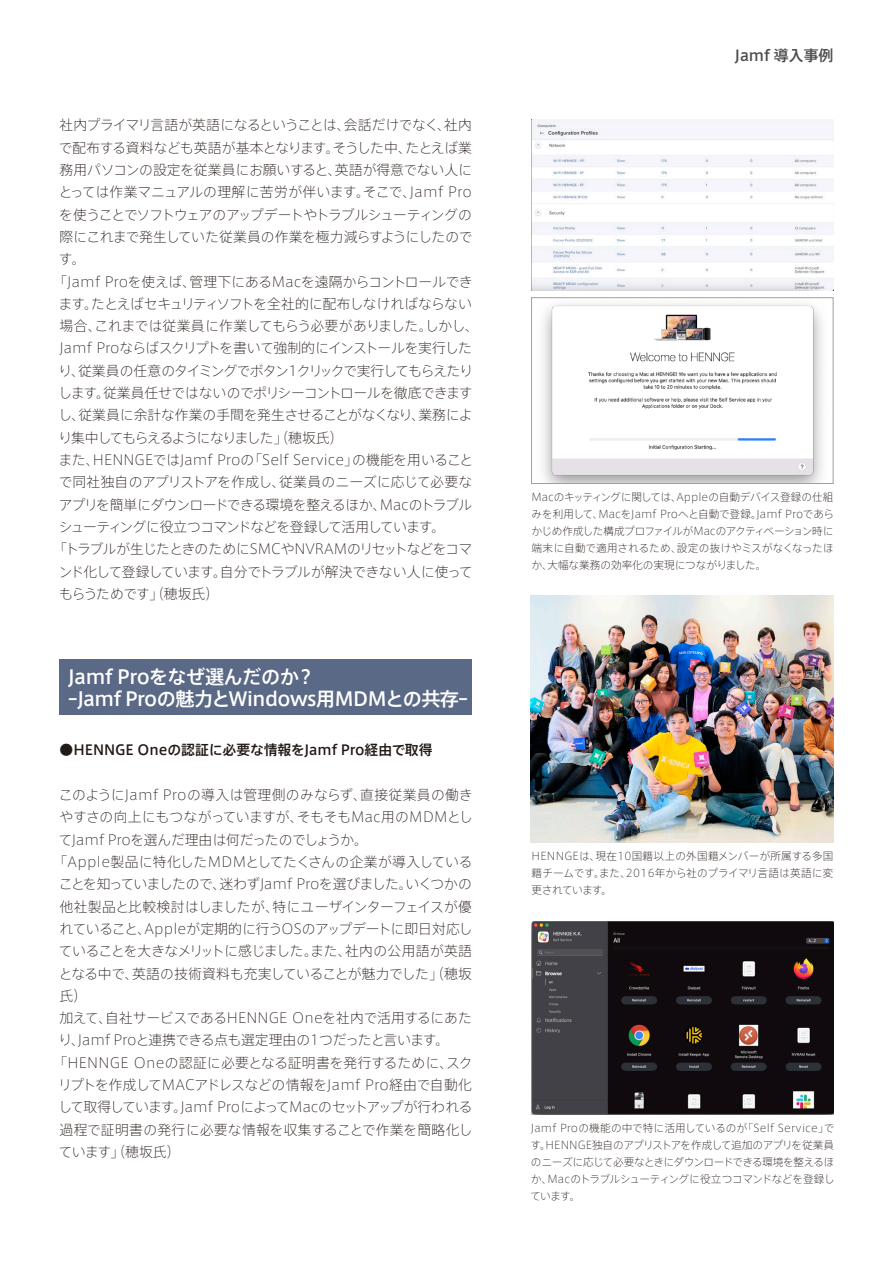
<style>
.page{position:relative;width:893px;height:1263px;background:#fff}
.page>*{position:absolute;margin:0;border:0;box-sizing:border-box;transform-origin:0 0}
.t1{font:19.2px "Axis Basic Pro N M";letter-spacing:-.025em;color:#fff}
.t2{font:14.85px "Axis Basic Pro N M";color:#4f4c4c}
.t3{font:13.8px/22.4px "Axis Basic Pro N EL";letter-spacing:-.02em;color:#231916}
.t4{font:13.8px/22.4px "Axis Basic Pro N EL";letter-spacing:.01em;color:#231916}
.t5{font:13.8px/22.4px "Axis Basic Pro N EL";letter-spacing:-.045em;color:#231916}
.t6{font:13.8px/22.4px "Axis Basic Pro N EL";letter-spacing:.025em;color:#231916}
.t7{font:13.8px/22.4px "Axis Basic Pro N EL";letter-spacing:-.04em;color:#231916}
.t8{font:13.8px "Axis Basic Pro N EL";letter-spacing:-.05em;color:#231916}
.t9{font:13.8px "Axis Basic Pro N EL";letter-spacing:-.07em;color:#231916}
.t10{font:13.8px/22.4px "Axis Basic Pro N EL";letter-spacing:.005em;color:#231916}
.t11{font:13.8px "Axis Basic Pro N EL";letter-spacing:-.08em;color:#231916}
.t12{font:13.8px "Axis Basic Pro N M";color:#231916}
.t13{font:13.8px/22.4px "Axis Basic Pro N EL";letter-spacing:-.095em;color:#231916}
.t14{font:13.8px/22.4px "Axis Basic Pro N EL";letter-spacing:-.06em;color:#231916}
.t15{font:13.8px "Axis Basic Pro N EL";letter-spacing:.02em;color:#231916}
.t16{font:10.65px/17px "Axis Basic Pro N EL";letter-spacing:-.01em;color:#231916}
.t17{font:10.65px/17px "Axis Basic Pro N EL";letter-spacing:-.04em;color:#231916}
.t18{font:10.65px "Axis Basic Pro N EL";letter-spacing:.02em;color:#231916}
.t19{font:10.65px "Axis Basic Pro N EL";letter-spacing:-.045em;color:#231916}
.t20{font:10.65px "Axis Basic Pro N EL";letter-spacing:.025em;color:#231916}
.t21{font:10.65px "Axis Basic Pro N EL";letter-spacing:-.05em;color:#231916}
.t22{font:10.65px "Axis Basic Pro N EL";letter-spacing:.01em;color:#231916}
.t23{font:10.65px "Axis Basic Pro N EL";letter-spacing:-.07em;color:#231916}
</style>
<div class="page">
<div style="left:60px;top:659px;width:412px;height:55px;background:#5a6985"></div>
<img style="left:531px;top:595px;width:302px;height:247px">
<img style="left:531px;top:921px;width:303px;height:194px">
<img style="left:531px;top:119px;width:302px;height:172px">
<img style="left:543px;top:303px;width:280px;height:179px">
<div style="left:531px;top:297px;width:302px;height:187px;border:1px solid #a0a0a1"></div>
<p class="t8" style="left:60px;top:115px;width:292px">社内プライマリ言語が英語になるということは、</p>
<p class="t4" style="left:344px;top:113px;width:130px">会話だけでなく社内</p>
<p class="t3" style="left:437px;top:113px;width:15px">、</p>
<p class="t3" style="left:405px;top:135px;width:68px">たとえば業</p>
<p class="t3" style="left:59px;top:135px;width:355px">で配布する資料なども英語が基本となりますそうした中、</p>
<p class="t3" style="left:60px;top:135px;width:414px;text-indent:266px">。<br>務用パソコンの設定を従業員にお願いすると英語が得意でない人に</p>
<p class="t3" style="left:328px;top:158px;width:15px">、</p>
<p class="t3" style="left:410px;top:180px;width:64px">Jamf Pro</p>
<p class="t4" style="left:59px;top:180px;width:313px">とっては作業マニュアルの理解に苦労が伴います。</p>
<p class="t11" style="left:59px;top:204px;width:414px">を使うことでソフトウェアのアップデートやトラブルシューティングの</p>
<p class="t3" style="left:60px;top:225px;width:415px">際にこれまで発生していた従業員の作業を極力減らすようにしたので</p>
<p class="t3" style="left:59px;top:247px;width:28px">す。</p>
<p class="t3" style="left:189px;top:269px;width:285px">管理下にあるMacを遠隔からコントロールでき</p>
<p class="t3" style="left:363px;top:180px;width:55px">そこで、</p>
<p class="t3" style="left:59px;top:269px;width:414px;text-indent:-5px">「Jamf Proを使えば、<br>ますたとえばセキュリティソフトを全社的に配布しなければならない</p>
<p class="t3" style="left:84px;top:292px;width:15px">。</p>
<p class="t3" style="left:425px;top:314px;width:55px">しかし、</p>
<p class="t3" style="left:95px;top:314px;width:340px">これまでは従業員に作業してもらう必要がありました。</p>
<p class="t5" style="left:58px;top:314px;width:416px">場合、<br>Jamf Proならばスクリプトを書いて強制的にインストールを実行したり従業員の任意のタイミングでボタン1クリックで実行してもらえたり</p>
<p class="t3" style="left:59px;top:359px;width:416px;text-indent:13px">、<br>します従業員任せではないのでポリシーコントロールを徹底できます</p>
<p class="t3" style="left:59px;top:381px;width:416px;text-indent:38px">。<br>し従業員に余計な作業の手間を発生させることがなくなり業務によ</p>
<p class="t3" style="left:412px;top:403px;width:15px">、</p>
<p class="t13" style="left:58px;top:403px;width:287px;text-indent:13px">、<br>り集中してもらえるようになりました」（穂坂氏(</p>
<p class="t4" style="left:248px;top:448px;width:111px">「Self Service」</p>
<p class="t3" style="left:352px;top:448px;width:123px">の機能を用いること</p>
<p class="t4" style="left:93px;top:448px;width:163px">HENNGEではJamf Proの</p>
<p class="t3" style="left:59px;top:448px;width:42px">また、</p>
<p class="t3" style="left:59px;top:470px;width:228px">で同社独自のアプリストアを作成し、</p>
<p class="t4" style="left:279px;top:470px;width:195px">従業員のニーズに応じて必要な</p>
<p class="t14" style="left:380px;top:493px;width:94px">Macのトラブル</p>
<p class="t8" style="left:59px;top:494px;width:329px">アプリを簡単にダウンロードできる環境を整えるほか、</p>
<p class="t9" style="left:59px;top:517px;width:388px">シューティングに役立つコマンドなどを登録して活用しています。</p>
<p class="t7" style="left:65px;top:537px;width:409px">トラブルが生じたときのためにSMCやNVRAMのリセットなどをコマ</p>
<p class="t5" style="left:59px;top:537px;width:416px;text-indent:-5px">「<br>ンド化して登録しています自分でトラブルが解決できない人に使って</p>
<p class="t14" style="left:59px;top:559px;width:169px;text-indent:154px">。もらうためです」（穂坂氏(</p>
<h1 class="t1" style="left:68px;top:662px;width:233px">Jamf Proをなぜ選んだのか</h1>
<h1 class="t1" style="left:296px;top:662px;width:21px">?</h1>
<h1 class="t1" style="left:68px;top:685px;width:402px">-Jamf Proの魅力とWindows用MDMとの共存-</h1>
<p class="t12" style="left:60px;top:740px;width:375px">●HENNGE Oneの認証に必要な情報をJamf Pro経由で取得</p>
<p class="t6" style="left:360px;top:783px;width:114px">直接従業員の働き</p>
<p class="t6" style="left:297px;top:783px;width:177px;text-indent:-238px">このようにJamf Proの導入は管理側のみならず、<br>そもそもMac用のMDMとし</p>
<p class="t3" style="left:60px;top:805px;width:246px">やすさの向上にもつながっていますが、</p>
<p class="t3" style="left:59px;top:827px;width:311px">てJamf Proを選んだ理由は何だったのでしょうか。</p>
<p class="t6" style="left:53px;top:850px;width:421px">「Apple製品に特化したMDMとしてたくさんの企業が導入している</p>
<p class="t3" style="left:406px;top:872px;width:68px">いくつかの</p>
<p class="t3" style="left:219px;top:872px;width:195px">迷わずJamf Proを選びました。</p>
<p class="t9" style="left:59px;top:874px;width:169px">ことを知っていましたので、</p>
<p class="t5" style="left:273px;top:894px;width:201px">特にユーザインターフェイスが優</p>
<p class="t4" style="left:145px;top:894px;width:330px;text-indent:-85px">他社製品と比較検討はしましたが、<br>Appleが定期的に行うOSのアップデートに即日対応し</p>
<p class="t3" style="left:60px;top:917px;width:93px">れていること、</p>
<p class="t15" style="left:345px;top:941px;width:128px">社内の公用語が英語</p>
<p class="t7" style="left:132px;top:939px;width:341px;text-indent:-73px">ていることを大きなメリットに感じました。<br>英語の技術資料も充実していることが魅力でした」（穂坂</p>
<p class="t3" style="left:311px;top:939px;width:43px">また、</p>
<p class="t3" style="left:59px;top:961px;width:415px">となる中で、<br>氏(<br>加えて自社サービスであるHENNGE Oneを社内で活用するにあた</p>
<p class="t3" style="left:58px;top:1006px;width:392px;text-indent:40px">、<br>り Jamf Proと連携できる点も選定理由の1つだったと言います。</p>
<p class="t3" style="left:71px;top:1028px;width:15px">、</p>
<p class="t3" style="left:58px;top:1051px;width:416px;text-indent:-5px">「HENNGE Oneの認証に必要となる証明書を発行するために、<br>リプトを作成してMACアドレスなどの情報をJamf Pro経由で自動化して取得しています Jamf ProによってMacのセットアップが行われる</p>
<p class="t3" style="left:446px;top:1051px;width:28px">スク</p>
<p class="t10" style="left:59px;top:1095px;width:415px;text-indent:115px">。<br>過程で証明書の発行に必要な情報を収集することで作業を簡略化しています」（穂坂氏(</p>
<p class="t2" style="left:735px;top:44px;width:100px">Jamf 導入事例</p>
<p class="t16" style="left:676px;top:488px;width:158px">Appleの自動デバイス登録の仕組</p>
<p class="t23" style="left:531px;top:489px;width:152px">Macのキッティングに関しては、</p>
<p class="t16" style="left:598px;top:505px;width:165px">MacをJamf Proへと自動で登録。</p>
<p class="t16" style="left:531px;top:505px;width:74px">みを利用して、</p>
<p class="t19" style="left:531px;top:523px;width:304px">かじめ作成した構成プロファイルがMacのアクティベーション時に</p>
<p class="t16" style="left:677px;top:539px;width:158px">設定の抜けやミスがなくなったほ</p>
<p class="t16" style="left:756px;top:505px;width:79px">Jamf Proであら</p>
<p class="t16" style="left:547px;top:539px;width:221px;text-indent:-16px">端末に自動で適用されるため、<br>大幅な業務の効率化の実現につながりました。</p>
<p class="t16" style="left:531px;top:556px;width:23px">か、</p>
<p class="t20" style="left:596px;top:848px;width:239px">現在10国籍以上の外国籍メンバーが所属する多国</p>
<p class="t20" style="left:531px;top:848px;width:71px">HENNGEは、</p>
<p class="t18" style="left:626px;top:865px;width:209px">2016年から社のプライマリ言語は英語に変</p>
<p class="t16" style="left:531px;top:863px;width:101px">籍チームですまた、</p>
<p class="t17" style="left:531px;top:863px;width:82px;text-indent:63px">。更されています。</p>
<p class="t22" style="left:531px;top:1120px;width:218px">Jamf Proの機能の中で特に活用しているのが</p>
<p class="t18" style="left:743px;top:1120px;width:93px">「Self Service で」</p>
<p class="t16" style="left:530px;top:1136px;width:305px">す HENNGE独自のアプリストアを作成して追加のアプリを従業員</p>
<p class="t16" style="left:540px;top:1136px;width:12px">。</p>
<p class="t21" style="left:531px;top:1154px;width:305px">のニーズに応じて必要なときにダウンロードできる環境を整えるほ</p>
<p class="t17" style="left:547px;top:1170px;width:289px">Macのトラブルシューティングに役立つコマンドなどを登録し</p>
<p class="t16" style="left:530px;top:1170px;width:51px">か、<br>ています。</p>
</div>
